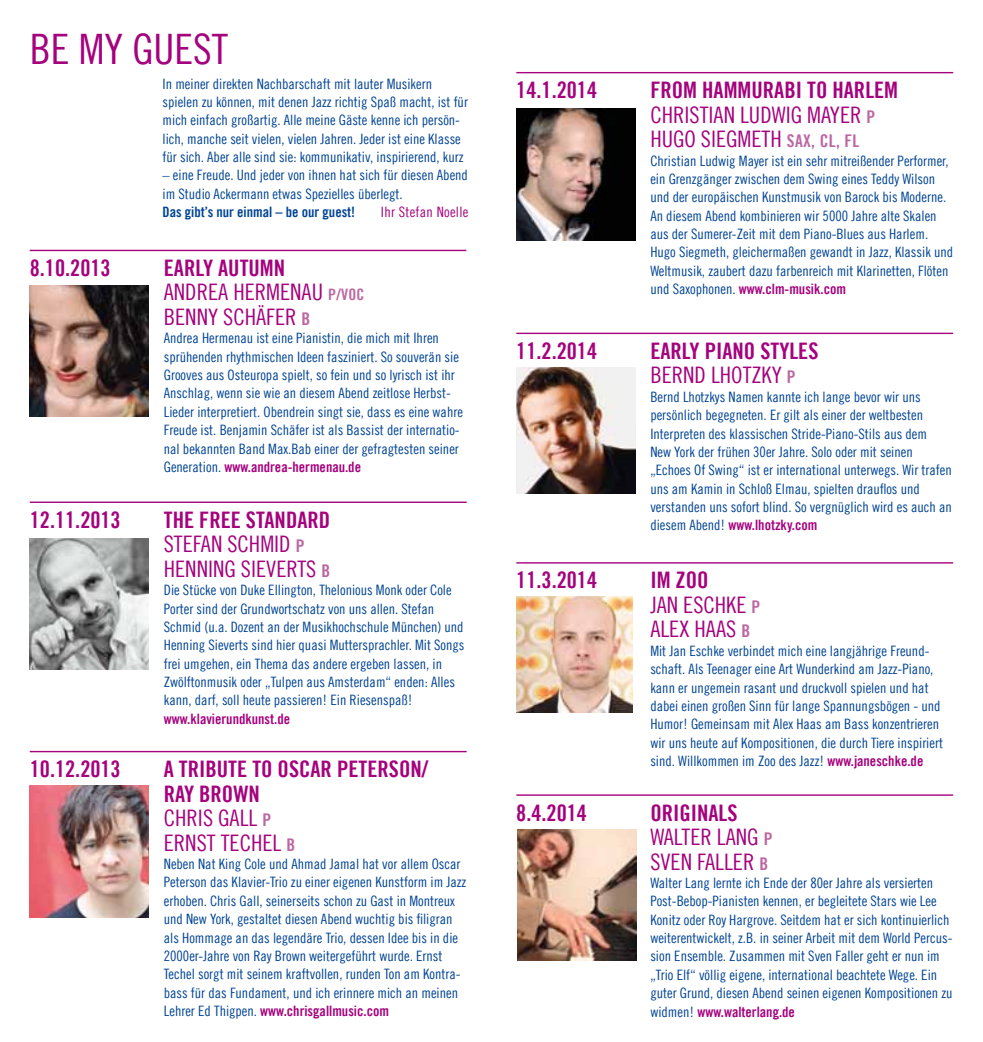
<style>
.page{position:relative;width:983px;height:1042px;background:#fff}
.page>*{position:absolute;margin:0;border:0;box-sizing:border-box;transform-origin:0 0}
.t1{font:42px "Trade Gothic LT Cond Eighteen";color:#a5027d}
.t2{font:22.75px/24.5px "Trade Gothic LT Cond Eighteen";color:#a5027d}
.t3{font:22.75px/24.5px "Trade Gothic LT Bold Cond Twenty";color:#a5027d}
.t4{font:14.35px/18.4px "Trade Gothic LT Cond Eighteen";color:#004494}
.t5{font:14.35px "Trade Gothic LT Bold Cond Twenty";color:#a5027d}
.t6{font:14.35px "Trade Gothic LT Bold Cond Twenty";color:#004494}
.t7{font:14.35px "Trade Gothic LT Cond Eighteen";letter-spacing:.02em;color:#a5027d}
.s1{font-family:"Trade Gothic LT Bold Cond Twenty";font-size:15.75px;color:#bc67a1}
.s2{font-family:"Trade Gothic LT Bold Cond Twenty";font-size:17.5px;color:#bc67a1}
.s3{font-family:"Trade Gothic LT Cond Eighteen";color:#004494}
.s4{font-family:"Trade Gothic LT Bold Cond Twenty";color:#a5027d}
</style>
<div class="page">
<hr style="left:30px;top:501px;width:436px;height:2px;background:#a5027d">
<img style="left:30px;top:538px;width:119px;height:132px">
<hr style="left:30px;top:250px;width:436px;height:1px;background:#a5027d">
<img style="left:30px;top:286px;width:119px;height:131px">
<hr style="left:516px;top:72px;width:436px;height:1px;background:#a5027d">
<img style="left:516px;top:109px;width:119px;height:131px">
<hr style="left:516px;top:333px;width:436px;height:1px;background:#a5027d">
<img style="left:516px;top:367px;width:119px;height:127px">
<hr style="left:516px;top:562px;width:436px;height:1px;background:#a5027d">
<img style="left:516px;top:596px;width:116px;height:117px">
<hr style="left:516px;top:794px;width:436px;height:2px;background:#a5027d">
<img style="left:517px;top:829px;width:119px;height:131px">
<hr style="left:30px;top:751px;width:436px;height:1px;background:#a5027d">
<img style="left:30px;top:785px;width:119px;height:132px">
<h1 class="t1" style="left:30px;top:24px;width:199px">BE MY GUEST</h1>
<p class="t4" style="left:162px;top:74px;width:307px">In meiner direkten Nachbarschaft mit lauter Musikern spielen zu können, mit denen Jazz richtig Spaß macht, ist für mich einfach großartig. Alle meine Gäste kenne ich persön&shy;lich, manche seit vielen, vielen Jahren. Jeder ist eine Klasse für sich. Aber alle sind sie: kommunikativ, inspirierend, kurz</p>
<p class="t4" style="left:162px;top:166px;width:307px">– eine Freude. Und jeder von ihnen hat sich für diesen Abend im Studio Ackermann etwas Spezielles überlegt.</p>
<p class="t6" style="left:162px;top:203px;width:194px">Das gibt’s nur einmal – be our guest!</p>
<p class="t7" style="left:381px;top:203px;width:89px">Ihr Stefan Noelle</p>
<h2 class="t3" style="left:30px;top:255px;width:82px">8.10.2013</h2>
<h2 class="t3" style="left:164px;top:255px;width:123px">Early Autum n</h2>
<h2 class="t2" style="left:164px;top:280px;width:193px">Andrea Hermenau <span class="s1">p/voc<br></span>Benny Schäfer <span class="s2">b</span></h2>
<p class="t4" style="left:164px;top:329px;width:300px">Andrea Hermenau ist eine Pianistin, die mich mit Ihren sprühenden rhythmischen Ideen fasziniert. So souverän sie Grooves aus Osteuropa spielt, so fein und so lyrisch ist ihr Anschlag, wenn sie wie an diesem Abend zeitlose Herbst-Lieder interpretiert. Obendrein singt sie, dass es eine wahre Freude ist. Benjamin Schäfer ist als Bassist der internatio&shy;nal bekannten Band Max.Bab einer der gefragtesten seiner</p>
<p class="t5" style="left:164px;top:458px;width:199px"><span class="s3">Generation.</span> www.andrea-hermenau.de</p>
<h2 class="t3" style="left:30px;top:507px;width:92px">12.11.2013</h2>
<h2 class="t3" style="left:164px;top:507px;width:134px">The Free Standard</h2>
<h2 class="t2" style="left:164px;top:532px;width:166px">Stefan Schmid <span class="s2">p<br></span>Henning Sieverts <span class="s2">b</span></h2>
<p class="t4" style="left:164px;top:581px;width:302px">Die Stücke von Duke Ellington, Thelonious Monk oder Cole Porter sind der Grundwortschatz von uns allen. Stefan Schmid (u.a. Dozent an der Musikhochschule München) und Henning Sieverts sind hier quasi Muttersprachler. Mit Songs frei umgehen, ein Thema das andere ergeben lassen, in Zwölftonmusik oder „Tulpen aus Amsterdam“ enden: Alles kann, darf, soll heute passieren! Ein Riesenspaß!</p>
<p class="t5" style="left:164px;top:710px;width:128px">www.klavierundkunst.de</p>
<h2 class="t3" style="left:30px;top:756px;width:92px">10.12.2013</h2>
<h2 class="t3" style="left:164px;top:756px;width:26px">A Tribu</h2>
<h2 class="t3" style="left:164px;top:756px;width:266px;text-indent:64px">te to Oscar Peterson/<br>Ray Brown</h2>
<h2 class="t2" style="left:164px;top:805px;width:131px">Chris Gall <span class="s2">p<br></span>Ernst Techel <span class="s2">b</span></h2>
<p class="t4" style="left:164px;top:854px;width:304px">Neben Nat King Cole und Ahmad Jamal hat vor allem Oscar Peterson das Klavier-Trio zu einer eigenen Kunstform im Jazz erhoben. Chris Gall, seinerseits schon zu Gast in Montreux und New York, gestaltet diesen Abend wuchtig bis filigran als Hommage an das legendäre Trio, dessen Idee bis in die 2000er-Jahre von Ray Brown weitergeführt wurde. Ernst Techel sorgt mit seinem kraftvollen, runden Ton am Kontra&shy;bass für das Fundament, und ich erinnere mich an meinen</p>
<p class="t5" style="left:164px;top:1002px;width:226px"><span class="s3">Lehrer Ed Thigpen.</span> www.chrisgallmusic.com</p>
<h2 class="t3" style="left:516px;top:78px;width:106px">14.1.2014 From</h2>
<h2 class="t3" style="left:702px;top:78px;width:12px">Hammurabi</h2>
<h2 class="t3" style="left:807px;top:78px;width:90px">to Harlem</h2>
<h2 class="t2" style="left:635px;top:102px;width:183px">Ch ristian Ludwig Maye</h2>
<h2 class="t2" style="left:650px;top:102px;width:225px;text-indent:200px">r <span class="s2">p<br></span>Hugo Siegmeth <span class="s2">sax, cl, fl</span></h2>
<p class="t4" style="left:650px;top:151px;width:304px">Christian Ludwig Mayer ist ein sehr mitreißender Performer, ein Grenzgänger zwischen dem Swing eines Teddy Wilson und der europäischen Kunstmusik von Barock bis Moderne.<br>An diesem Abend kombinieren wir 5000 Jahre alte Skalen aus der Sumerer-Zeit mit dem Piano-Blues aus Harlem.<br>Hugo Siegmeth, gleichermaßen gewandt in Jazz, Klassik und Weltmusik, zaubert dazu farbenreich mit Klarinetten, Flöten</p>
<p class="t5" style="left:650px;top:280px;width:197px"><span class="s3">und Saxophonen.</span> www.clm-musik.com</p>
<h2 class="t3" style="left:516px;top:338px;width:111px">11.2.2014 Ear</h2>
<h2 class="t3" style="left:681px;top:338px;width:138px">ly Piano Styles</h2>
<h2 class="t2" style="left:650px;top:363px;width:145px">Bernd Lhotzky <span class="s2">p</span></h2>
<p class="t4" style="left:650px;top:387px;width:303px">Bernd Lhotzkys Namen kannte ich lange bevor wir uns persönlich begegneten. Er gilt als einer der weltbesten Interpreten des klassischen Stride-Piano-Stils aus dem<br>New York der frühen 30er Jahre. Solo oder mit seinen „Echoes Of Swing“ ist er international unterwegs. Wir trafen uns am Kamin in Schloß Elmau, spielten drauflos und verstanden uns sofort blind. So vergnüglich wird es auch an</p>
<p class="t5" style="left:650px;top:516px;width:168px"><span class="s3">diesem Abend!</span> www.lhotzky.com</p>
<h2 class="t3" style="left:516px;top:568px;width:82px">11.3.2014</h2>
<h2 class="t3" style="left:650px;top:568px;width:37px">Im Zoo</h2>
<h2 class="t2" style="left:650px;top:592px;width:110px">Jan Eschke <span class="s2">p<br></span>Alex Haas <span class="s2">b</span></h2>
<p class="t4" style="left:650px;top:641px;width:294px">Mit Jan Eschke verbindet mich eine langjährige Freund&shy;schaft. Als Teenager eine Art Wunderkind am Jazz-Piano, kann er ungemein rasant und druckvoll spielen und hat dabei einen großen Sinn für lange Spannungsbögen - und Humor! Gemeinsam mit Alex Haas am Bass konzentrieren wir uns heute auf Kompositionen, die durch Tiere inspiriert sind. Willkommen im Zoo des Jazz! <span class="s4">www.janeschke.de</span></p>
<h2 class="t3" style="left:516px;top:800px;width:72px">8.4.2014</h2>
<h2 class="t3" style="left:650px;top:800px;width:89px">Origi nals</h2>
<h2 class="t2" style="left:650px;top:824px;width:122px">Walter Lang <span class="s2">p<br></span>Sve n Falle</h2>
<h2 class="t2" style="left:742px;top:849px;width:25px">r <span class="s2">b</span></h2>
<p class="t4" style="left:650px;top:873px;width:304px">Walter Lang lernte ich Ende der 80er Jahre als versierten Post-Bebop-Pianisten kennen, er begleitete Stars wie Lee Konitz oder Roy Hargrove. Seitdem hat er sich kontinuierlich weiterentwickelt, z.B. in seiner Arbeit mit dem World Percus&shy;sion Ensemble. Zusammen mit Sven Faller geht er nun im „Trio Elf“ völlig eigene, international beachtete Wege. Ein guter Grund, diesen Abend seinen eigenen Kompositionen zu</p>
<p class="t5" style="left:650px;top:1003px;width:146px"><span class="s3">widmen!</span> www.walterlang.de</p>
</div>
